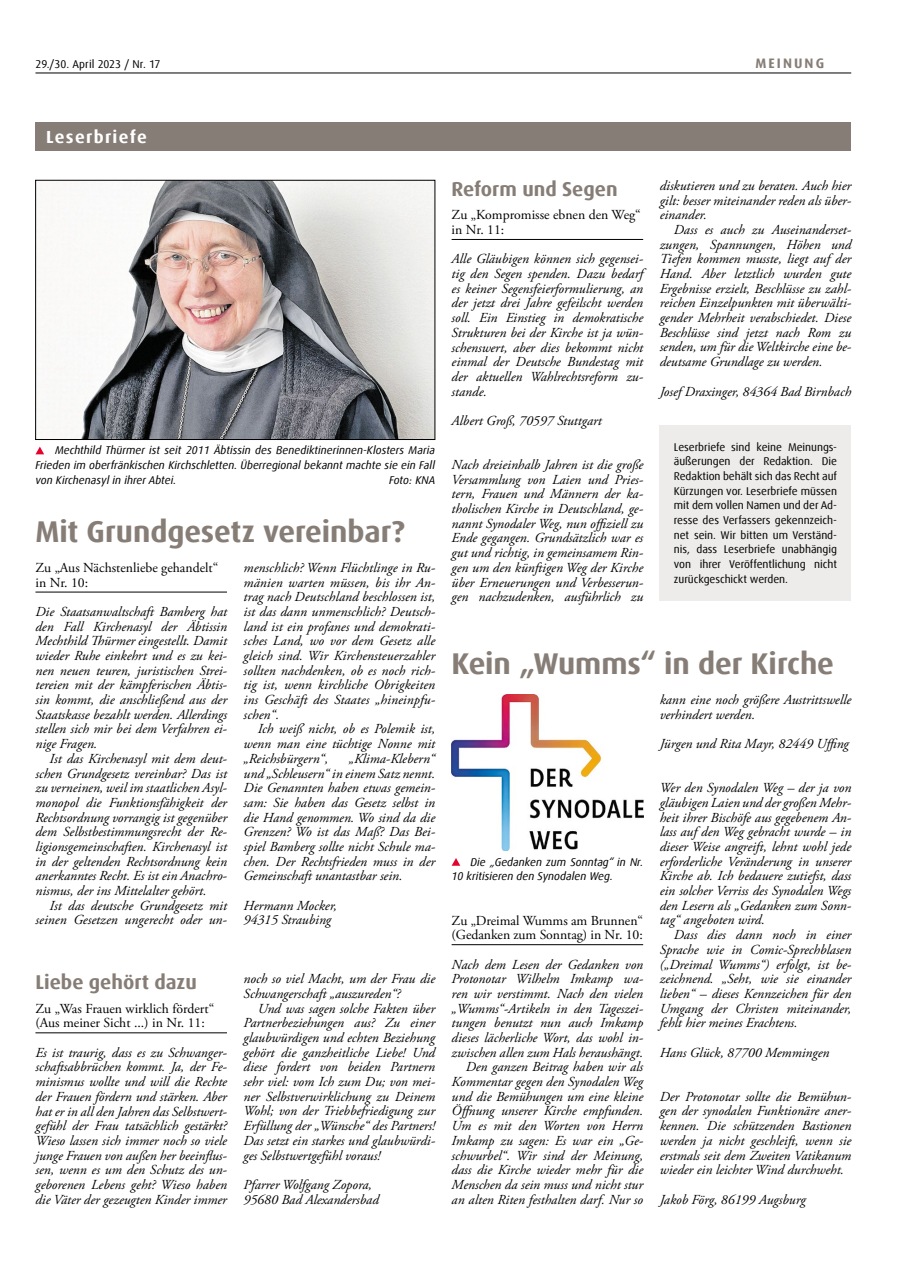
<style>
.page{position:relative;width:908px;height:1276px;background:#fff}
.page>*{position:absolute;margin:0;border:0;box-sizing:border-box;transform-origin:0 0}
.t1{font:700 30px "Dax Offc Pro";letter-spacing:-.005em;color:#867d76}
.t2{font:700 20px "Dax Offc Pro";color:#867d76}
.t3{font:700 17.5px "Dax Offc Pro";letter-spacing:.075em;color:#fff}
.t4{font:italic 13.75px/14.6px "Adobe Garamond Pro";color:#000;text-align:justify}
.t5{font:13.75px/14.6px "Adobe Garamond Pro";color:#000}
.t6{font:700 13.75px "Dax Offc Pro";letter-spacing:.15em;color:#867d76}
.t7{font:11.25px/14.8px "Dax Offc Pro";letter-spacing:-.005em;color:#000;text-align:justify}
.t8{font:italic 11.25px/14.8px "Dax Offc Pro";color:#000}
</style>
<div class="page">
<hr style="left:35px;top:73px;width:815px;height:1px;background:#000">
<div style="left:35px;top:122px;width:815px;height:29px;background:#867d76"></div>
<hr style="left:451px;top:239px;width:192px;height:1px;background:#000">
<svg style="left:452px;top:858px;width:8px;height:7px"></svg>
<hr style="left:451px;top:944px;width:192px;height:1px;background:#000">
<div style="left:659px;top:425px;width:191px;height:176px;background:#eeecea"></div>
<img style="left:451px;top:694px;width:192px;height:156px">
<hr style="left:35px;top:1032px;width:192px;height:1px;background:#000">
<hr style="left:35px;top:592px;width:192px;height:1px;background:#000">
<img style="left:37px;top:182px;width:396px;height:256px">
<div style="left:35px;top:180px;width:400px;height:260px;border:1px solid #000"></div>
<svg style="left:35px;top:446px;width:9px;height:8px"></svg>
<p class="t7" style="left:35px;top:56px;width:126px">29./30. April 2023 / Nr. 17</p>
<p class="t6" style="left:755px;top:54px;width:70px">MEINUNG</p>
<p class="t3" style="left:46px;top:125px;width:102px">Leserbriefe</p>
<p class="t8" style="left:35px;top:443px;width:401px;text-align:justify;text-indent:20px">Mechthild Thürmer ist seit 2011 Äbtissin des Benediktinerinnen-Klosters Maria Frieden im oberfränkischen Kirchschletten. Überregional bekannt machte sie ein Fall von Kirchenasyl in ihrer Abtei.</p>
<p class="t8" style="left:389px;top:472px;width:48px">Foto: KNA</p>
<h1 class="t1" style="left:36px;top:512px;width:370px">Mit Grundgesetz vereinbar?</h1>
<p class="t5" style="left:35px;top:561px;width:184px">Zu „Aus Nächstenliebe gehandelt“ in Nr. 10:</p>
<p class="t4" style="left:35px;top:604px;width:193px">Die Staatsanwaltschaft Bamberg hat den Fall Kirchenasyl der Äbtissin Mechthild Thürmer eingestellt. Damit wieder Ruhe einkehrt und es zu kei&shy;nen neuen teuren, juristischen Strei&shy;tereien mit der kämpferischen Äbtis&shy;sin kommt, die anschließend aus der Staatskasse bezahlt werden. Allerdings stellen sich mir bei dem Verfahren ei&shy;nige Fragen.</p>
<p class="t4" style="left:35px;top:751px;width:193px;text-indent:14px">Ist das Kirchenasyl mit dem deut&shy;schen Grundgesetz vereinbar? Das ist zu verneinen, weil im staatlichen Asyl&shy;monopol die Funktionsfähigkeit der Rechtsordnung vorrangig ist gegenüber dem Selbstbestimmungsrecht der Re&shy;ligionsgemeinschaften. Kirchenasyl ist in der geltenden Rechtsordnung kein anerkanntes Recht. Es ist ein Anachro&shy;nismus, der ins Mittelalter gehört.</p>
<p class="t4" style="left:35px;top:898px;width:193px;text-align:right">Ist das deutsche Grundgesetz mit seinen Gesetzen ungerecht oder un-</p>
<p class="t4" style="left:243px;top:560px;width:193px">menschlich? Wenn Flüchtlinge in Ru&shy;mänien warten müssen, bis ihr An&shy;trag nach Deutschland beschlossen ist, ist das dann unmenschlich? Deutsch&shy;land ist ein profanes und demokrati&shy;sches Land, wo vor dem Gesetz alle gleich sind. Wir Kirchensteuerzahler sollten nachdenken, ob es noch rich&shy;tig ist, wenn kirchliche Obrigkeiten ins Geschäft des Staates „hineinpfu&shy;schen“.</p>
<p class="t4" style="left:243px;top:722px;width:193px;text-indent:14px">Ich weiß nicht, ob es Polemik ist, wenn man eine tüchtige Nonne mit „Reichsbürgern“,</p>
<p class="t4" style="left:243px;top:751px;width:193px;text-indent:105px">„Klima-Klebern“ und „Schleusern“ in einem Satz nennt.<br>Die Genannten haben etwas gemein&shy;sam: Sie haben das Gesetz selbst in die Hand genommen. Wo sind da die Grenzen? Wo ist das Maß? Das Bei&shy;spiel Bamberg sollte nicht Schule ma&shy;chen. Der Rechtsfrieden muss in der Gemeinschaft unantastbar sein.</p>
<p class="t4" style="left:243px;top:898px;width:95px">Hermann Mocker,<br>94315 Straubing</p>
<h2 class="t2" style="left:35px;top:969px;width:163px">Liebe gehört dazu</h2>
<p class="t5" style="left:35px;top:1001px;width:180px">Zu „Was Frauen wirklich fördert“ (Aus meiner Sicht ...) in Nr. 11:</p>
<p class="t4" style="left:35px;top:1045px;width:193px">Es ist traurig, dass es zu Schwanger&shy;schaftsabbrüchen kommt. Ja, der Fe&shy;minismus wollte und will die Rechte der Frauen fördern und stärken. Aber hat er in all den Jahren das Selbstwert&shy;gefühl der Frau tatsächlich gestärkt?<br>Wieso lassen sich immer noch so viele junge Frauen von außen her beeinflus&shy;sen, wenn es um den Schutz des un&shy;geborenen Lebens geht? Wieso haben die Väter der gezeugten Kinder immer</p>
<p class="t4" style="left:243px;top:972px;width:193px">noch so viel Macht, um der Frau die<br>Schwangerschaft „auszureden“?</p>
<p class="t4" style="left:243px;top:1001px;width:193px;text-indent:14px">Und was sagen solche Fakten über Partnerbeziehungen aus? Zu einer glaubwürdigen und echten Beziehung gehört die ganzheitliche Liebe! Und diese fordert von beiden Partnern sehr viel: vom Ich zum Du; von mei&shy;ner Selbstverwirklichung zu Deinem Wohl; von der Triebbefriedigung zur Erfüllung der „Wünsche“ des Partners!<br>Das setzt ein starkes und glaubwürdi&shy;ges Selbstwertgefühl voraus!</p>
<p class="t4" style="left:243px;top:1177px;width:137px">Pfarrer Wolfgang Zopora,<br>95680 Bad Alexandersbad</p>
<h2 class="t2" style="left:451px;top:176px;width:167px">Reform und Segen</h2>
<p class="t5" style="left:451px;top:208px;width:191px">Zu „Kompromisse ebnen den Weg“ in Nr. 11:</p>
<p class="t4" style="left:451px;top:252px;width:193px">Alle Gläubigen können sich gegensei&shy;tig den Segen spenden. Dazu bedarf es keiner Segensfeierformulierung, an der jetzt drei Jahre gefeilscht werden soll. Ein Einstieg in demokratische Strukturen bei der Kirche ist ja wün&shy;schenswert, aber dies bekommt nicht einmal der Deutsche Bundestag mit der aktuellen Wahlrechtsreform zu&shy;stande.</p>
<p class="t4" style="left:451px;top:414px;width:152px">Albert Groß, 70597 Stuttgart</p>
<p class="t4" style="left:451px;top:458px;width:193px">Nach dreieinhalb Jahren ist die große Versammlung von Laien und Pries&shy;tern, Frauen und Männern der ka&shy;tholischen Kirche in Deutschland, ge&shy;nannt Synodaler Weg, nun offiziell zu Ende gegangen. Grundsätzlich war es gut und richtig, in gemeinsamem Rin&shy;gen um den künftigen Weg der Kirche über Erneuerungen und Verbesserun&shy;gen nachzudenken, ausführlich zu</p>
<p class="t4" style="left:659px;top:179px;width:193px">diskutieren und zu beraten. Auch hier gilt: besser miteinander reden als über&shy;einander.</p>
<p class="t4" style="left:659px;top:223px;width:193px;text-indent:14px">Dass es auch zu Auseinanderset&shy;zungen, Spannungen, Höhen und Tiefen kommen musste, liegt auf der Hand. Aber letztlich wurden gute Ergebnisse erzielt, Beschlüsse zu zahl&shy;reichen Einzelpunkten mit überwälti&shy;gender Mehrheit verabschiedet. Diese Beschlüsse sind jetzt nach Rom zu senden, um für die Weltkirche eine be&shy;deutsame Grundlage zu werden.</p>
<p class="t4" style="left:659px;top:384px;width:193px">Josef Draxinger, 84364 Bad Birnbach</p>
<p class="t7" style="left:673px;top:439px;width:165px">Leserbriefe sind keine Meinungs&shy;äußerungen der Redaktion. Die Redaktion behält sich das Recht auf Kürzungen vor. Leserbriefe müssen mit dem vollen Namen und der Ad&shy;resse des Verfassers gekennzeich&shy;net sein. Wir bitten um Verständ&shy;nis, dass Leserbriefe unabhängig von ihrer Veröffentlichung nicht zurückgeschickt werden.</p>
<h1 class="t1" style="left:451px;top:644px;width:384px">Kein „Wumms“ in der Kirche</h1>
<p class="t8" style="left:451px;top:854px;width:193px;text-indent:19px">Die „Gedanken zum Sonntag“ in Nr.<br>10 kritisieren den Synodalen Weg.</p>
<p class="t5" style="left:451px;top:913px;width:193px">Zu „Dreimal Wumms am Brunnen“ (Gedanken zum Sonntag) in Nr. 10:</p>
<p class="t4" style="left:451px;top:957px;width:193px;text-align:right">Nach dem Lesen der Gedanken von Protonotar Wilhelm Imkamp wa&shy;ren wir verstimmt. Nach den vielen „Wumms“-Artikeln in den Tageszei&shy;tungen benutzt nun auch Imkamp dieses lächerliche Wort, das wohl in&shy;zwischen allen zum Hals heraushängt.<br>Den ganzen Beitrag haben wir als Kommentar gegen den Synodalen Weg und die Bemühungen um eine kleine Öffnung unserer Kirche empfunden.<br>Um es mit den Worten von Herrn Imkamp zu sagen: Es war ein „Ge&shy;schwurbel“. Wir sind der Meinung, dass die Kirche wieder mehr für die Menschen da sein muss und nicht stur an alten Riten festhalten darf. Nur so</p>
<p class="t4" style="left:659px;top:693px;width:193px">kann eine noch größere Austrittswelle verhindert werden.</p>
<p class="t4" style="left:659px;top:737px;width:190px">Jürgen und Rita Mayr, 82449 Uffing</p>
<p class="t4" style="left:659px;top:781px;width:193px">Wer den Synodalen Weg – der ja von gläubigen Laien und der großen Mehr&shy;heit ihrer Bischöfe aus gegebenem An&shy;lass auf den Weg gebracht wurde – in dieser Weise angreift, lehnt wohl jede erforderliche Veränderung in unserer Kirche ab. Ich bedauere zutiefst, dass ein solcher Verriss des Synodalen Wegs den Lesern als „Gedanken zum Sonn&shy;tag“ angeboten wird.</p>
<p class="t4" style="left:659px;top:928px;width:193px;text-indent:14px">Dass dies dann noch in einer Sprache wie in Comic-Sprechblasen („Dreimal Wumms“) erfolgt, ist be&shy;zeichnend. „Seht, wie sie einander lieben“ – dieses Kennzeichen für den Umgang der Christen miteinander, fehlt hier meines Erachtens.</p>
<p class="t4" style="left:659px;top:1045px;width:171px">Hans Glück, 87700 Memmingen</p>
<p class="t4" style="left:659px;top:1089px;width:193px">Der Protonotar sollte die Bemühun&shy;gen der synodalen Funktionäre aner&shy;kennen. Die schützenden Bastionen werden ja nicht geschleift, wenn sie erstmals seit dem Zweiten Vatikanum wieder ein leichter Wind durchweht.</p>
<p class="t4" style="left:659px;top:1192px;width:147px">Jakob Förg, 86199 Augsburg</p>
</div>
